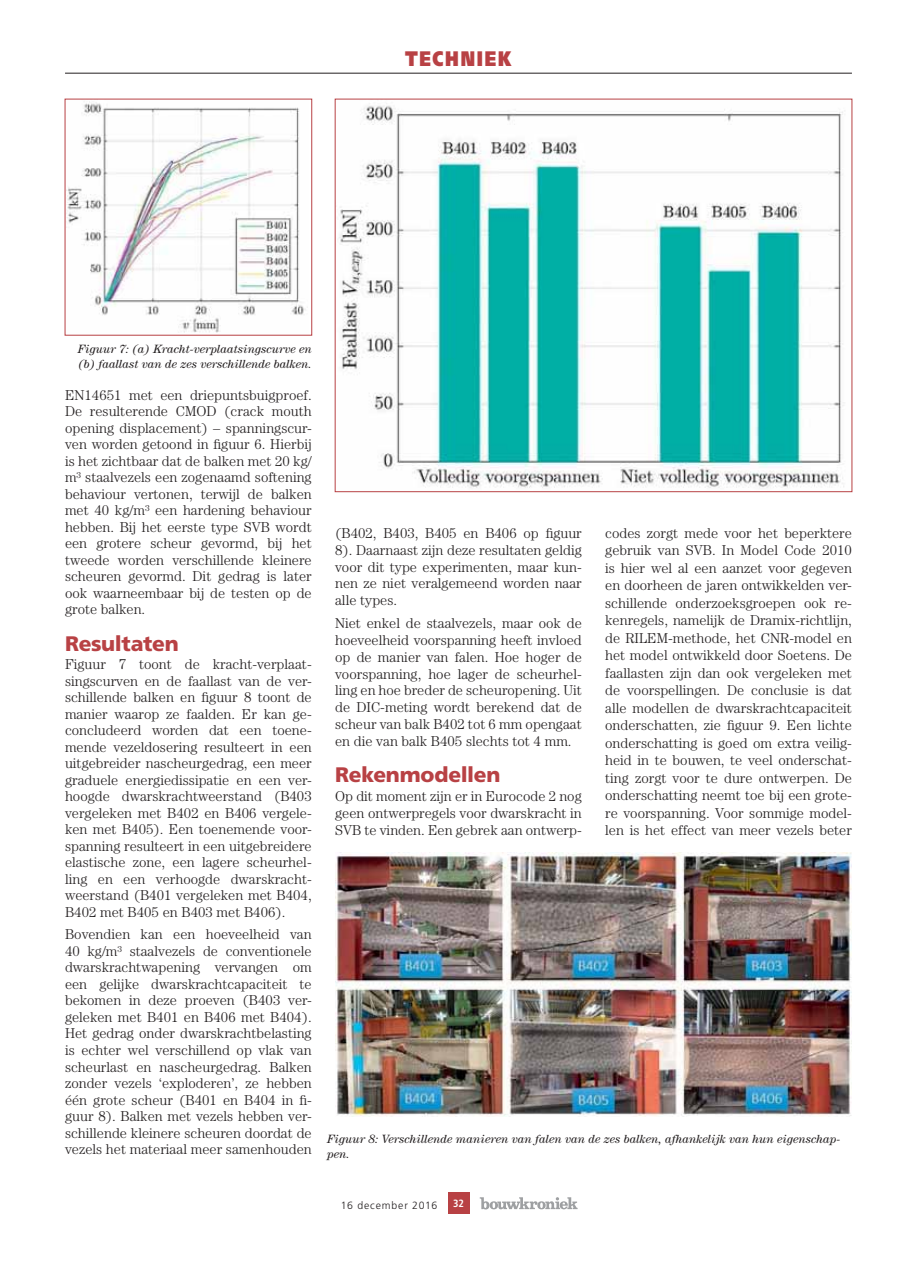
<style>
.page{position:relative;width:917px;height:1266px;background:#fff}
.page>*{position:absolute;margin:0;border:0;box-sizing:border-box;transform-origin:0 0}
.t1{font:900 21px "Frutiger LT";letter-spacing:-.015em;color:#b84144}
.t2{font:900 21px "Frutiger LT";letter-spacing:.105em;color:#b84144;scale:.8 1}
.t3{font:300 14.25px/16.5px "Century LT";color:#231f20;text-align:justify}
.t4{font:italic 12px/15px "Century LT";color:#231f20}
.t5{font:300 10.5px "Frutiger LT";letter-spacing:.08em;color:#231f20}
.t6{font:700 condensed 10.5px "Frutiger LT";color:#fff}
</style>
<div class="page">
<svg style="left:480px;top:1197px;width:97px;height:12px"></svg>
<div style="left:448px;top:1192px;width:21px;height:21px;background:#b84144"></div>
<hr style="left:65px;top:73px;width:787px;height:1px;background:#231f20">
<img style="left:67px;top:101px;width:239px;height:232px">
<img style="left:339px;top:103px;width:505px;height:385px">
<img style="left:335px;top:852px;width:517px;height:264px">
<h1 class="t2" style="left:405px;top:52px;width:135px">TECHNIEK</h1>
<p class="t4" style="left:78px;top:343px;width:235px">Figuur 7: (a) Kracht-verplaatsingscurve en (b) faallast van de zes verschillende balken.</p>
<p class="t3" style="left:65px;top:388px;width:248px">EN14651 met een driepuntsbuigproef.<br>De resulterende CMOD (crack mouth opening displacement) – spanningscur&shy;ven worden getoond in figuur 6. Hierbij is het zichtbaar dat de balken met 20 kg/ m³ staalvezels een zogenaamd softening behaviour vertonen, terwijl de balken met 40 kg/m³ een hardening behaviour hebben. Bij het eerste type SVB wordt een grotere scheur gevormd, bij het tweede worden verschillende kleinere scheuren gevormd. Dit gedrag is later ook waarneembaar bij de testen op de grote balken.</p>
<h1 class="t1" style="left:65px;top:633px;width:115px">Resultaten</h1>
<p class="t3" style="left:65px;top:657px;width:248px">Figuur 7 toont de kracht-verplaat&shy;singscurven en de faallast van de ver&shy;schillende balken en figuur 8 toont de manier waarop ze faalden. Er kan ge&shy;concludeerd worden dat een toene&shy;mende vezeldosering resulteert in een uitgebreider nascheurgedrag, een meer graduele energiedissipatie en een ver&shy;hoogde dwarskrachtweerstand (B403 vergeleken met B402 en B406 vergele&shy;ken met B405). Een toenemende voor&shy;spanning resulteert in een uitgebreidere elastische zone, een lagere scheurhel&shy;ling en een verhoogde dwarskracht&shy;weerstand (B401 vergeleken met B404, B402 met B405 en B403 met B406).</p>
<p class="t3" style="left:65px;top:927px;width:248px">Bovendien kan een hoeveelheid van 40 kg/m³ staalvezels de conventionele dwarskrachtwapening vervangen om een gelijke dwarskrachtcapaciteit te bekomen in deze proeven (B403 ver&shy;geleken met B401 en B406 met B404).<br>Het gedrag onder dwarskrachtbelasting is echter wel verschillend op vlak van scheurlast en nascheurgedrag. Balken zonder vezels ‘exploderen’, ze hebben één grote scheur (B401 en B404 in fi&shy;guur 8). Balken met vezels hebben ver&shy;schillende kleinere scheuren doordat de vezels het materiaal meer samenhouden</p>
<p class="t3" style="left:335px;top:526px;width:248px">(B402, B403, B405 en B406 op figuur 8). Daarnaast zijn deze resultaten geldig voor dit type experimenten, maar kun&shy;nen ze niet veralgemeend worden naar alle types.</p>
<p class="t3" style="left:335px;top:616px;width:248px">Niet enkel de staalvezels, maar ook de hoeveelheid voorspanning heeft invloed op de manier van falen. Hoe hoger de voorspanning, hoe lager de scheurhel&shy;ling en hoe breder de scheuropening. Uit de DIC-meting wordt berekend dat de scheur van balk B402 tot 6 mm opengaat en die van balk B405 slechts tot 4 mm.</p>
<h1 class="t1" style="left:335px;top:765px;width:167px">Rekenmodellen</h1>
<p class="t3" style="left:335px;top:789px;width:248px">Op dit moment zijn er in Eurocode 2 nog geen ontwerpregels voor dwarskracht in SVB te vinden. Een gebrek aan ontwerp-</p>
<p class="t3" style="left:605px;top:526px;width:248px;line-height:17.4px">codes zorgt mede voor het beperktere gebruik van SVB. In Model Code 2010 is hier wel al een aanzet voor gegeven en doorheen de jaren ontwikkelden ver&shy;schillende onderzoeksgroepen ook re&shy;kenregels, namelijk de Dramix-richtlijn, de RILEM-methode, het CNR-model en het model ontwikkeld door Soetens. De faallasten zijn dan ook vergeleken met de voorspellingen. De conclusie is dat alle modellen de dwarskrachtcapaciteit onderschatten, zie figuur 9. Een lichte onderschatting is goed om extra veilig&shy;heid in te bouwen, te veel onderschat&shy;ting zorgt voor te dure ontwerpen. De onderschatting neemt toe bij een grote&shy;re voorspanning. Voor sommige model&shy;len is het effect van meer vezels beter</p>
<p class="t4" style="left:327px;top:1132px;width:515px">Figuur 8: Verschillende manieren van falen van de zes balken, afhankelijk van hun eigenschap&shy;pen.</p>
<p class="t5" style="left:341px;top:1199px;width:98px">16 december 2016</p>
<p class="t6" style="left:453px;top:1198px;width:12px">32</p>
</div>
